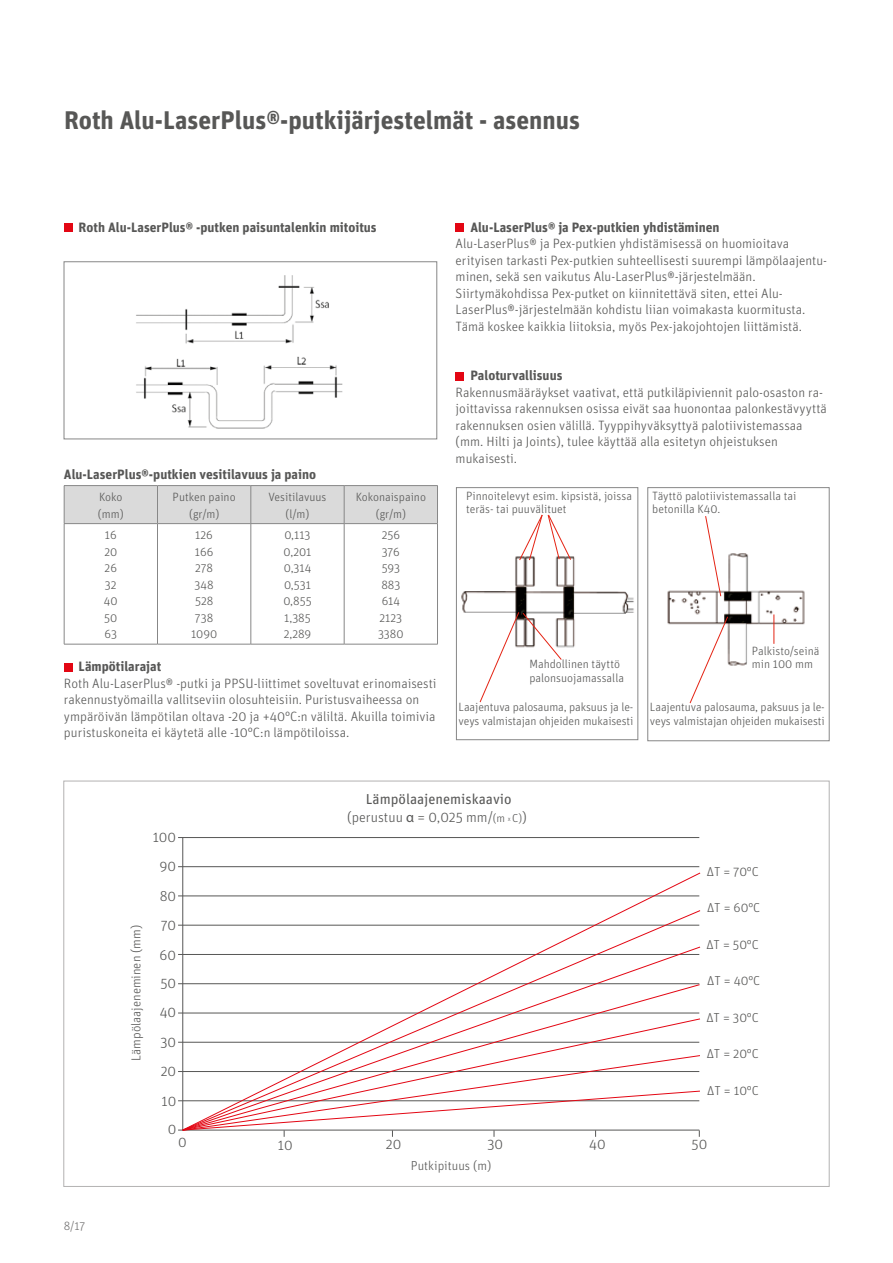
<style>
.page{position:relative;width:893px;height:1263px;background:#fff}
.page>*{position:absolute;margin:0;border:0;box-sizing:border-box;transform-origin:0 0}
.t1{font:700 25.5px "Unit OT";color:#575756}
.t2{font:14.4px/17.2px "Unit OT";color:#575756;text-align:center}
.t3{font:300 14.4px "Unit OT";color:#575756}
.t4{font:300 13.5px/16.5px "Unit OT";color:#575756}
.t5{font:700 13.5px "Unit OT";color:#575756}
.t6{font:300 12.9px "Unit OT";color:#575756}
.t7{font:300 12px/16.5px "Unit OT";color:#575756}
.t8{font:300 12px "Unit OT";color:#706f6f}
.s1{font-weight:300}
.s2{font-family:"Myriad Pro";font-style:italic}
.s3{font-weight:300;font-size:11.55px}
.s4{font-weight:300;font-size:6.75px}
</style>
<div class="page">
<div style="left:64px;top:223px;width:8px;height:9px;background:#e30613"></div>
<div style="left:65px;top:486px;width:372px;height:37px;background:#dadada"></div>
<hr style="left:64px;top:485px;width:93px;height:1px;background:#878787">
<hr style="left:64px;top:486px;width:1px;height:37px;background:#878787">
<hr style="left:157px;top:485px;width:94px;height:1px;background:#878787">
<hr style="left:157px;top:486px;width:1px;height:37px;background:#878787">
<hr style="left:251px;top:485px;width:93px;height:1px;background:#878787">
<hr style="left:251px;top:486px;width:1px;height:37px;background:#878787">
<hr style="left:344px;top:485px;width:94px;height:1px;background:#878787">
<hr style="left:344px;top:486px;width:1px;height:37px;background:#878787">
<hr style="left:437px;top:486px;width:1px;height:37px;background:#878787">
<hr style="left:64px;top:523px;width:93px;height:1px;background:#878787">
<hr style="left:64px;top:524px;width:1px;height:120px;background:#878787">
<hr style="left:157px;top:523px;width:94px;height:1px;background:#878787">
<hr style="left:157px;top:524px;width:1px;height:120px;background:#878787">
<hr style="left:251px;top:523px;width:93px;height:1px;background:#878787">
<hr style="left:251px;top:524px;width:1px;height:120px;background:#878787">
<hr style="left:344px;top:523px;width:94px;height:1px;background:#878787">
<hr style="left:344px;top:524px;width:1px;height:120px;background:#878787">
<hr style="left:437px;top:524px;width:1px;height:120px;background:#878787">
<hr style="left:64px;top:644px;width:93px;height:1px;background:#878787">
<hr style="left:157px;top:644px;width:94px;height:1px;background:#878787">
<hr style="left:251px;top:644px;width:93px;height:1px;background:#878787">
<hr style="left:344px;top:644px;width:94px;height:1px;background:#878787">
<div style="left:64px;top:663px;width:8px;height:8px;background:#e30613"></div>
<div style="left:456px;top:223px;width:8px;height:9px;background:#e30613"></div>
<div style="left:456px;top:372px;width:8px;height:8px;background:#e30613"></div>
<img style="left:136px;top:275px;width:207px;height:154px">
<div style="left:64px;top:261px;width:373px;height:178px;border:1px solid #878787"></div>
<hr style="left:182px;top:837px;width:1px;height:293px;background:#575756">
<hr style="left:178px;top:1130px;width:521px;height:1px;background:#575756">
<hr style="left:178px;top:837px;width:521px;height:1px;background:#575756">
<hr style="left:178px;top:866px;width:521px;height:1px;background:#575756">
<hr style="left:178px;top:896px;width:521px;height:1px;background:#575756">
<hr style="left:178px;top:925px;width:521px;height:1px;background:#575756">
<hr style="left:178px;top:954px;width:521px;height:1px;background:#575756">
<hr style="left:178px;top:983px;width:521px;height:1px;background:#575756">
<hr style="left:178px;top:1013px;width:521px;height:1px;background:#575756">
<hr style="left:178px;top:1042px;width:521px;height:1px;background:#575756">
<hr style="left:178px;top:1071px;width:521px;height:1px;background:#575756">
<hr style="left:178px;top:1100px;width:521px;height:1px;background:#575756">
<svg style="left:182px;top:872px;width:519px;height:38px"></svg>
<svg style="left:182px;top:910px;width:519px;height:36px"></svg>
<svg style="left:182px;top:946px;width:519px;height:38px"></svg>
<svg style="left:182px;top:984px;width:518px;height:34px"></svg>
<svg style="left:182px;top:1018px;width:518px;height:37px"></svg>
<svg style="left:182px;top:1055px;width:518px;height:82px"></svg>
<img style="left:461px;top:556px;width:173px;height:92px">
<div style="left:456px;top:487px;width:182px;height:253px;border:1px solid #878787"></div>
<img style="left:667px;top:553px;width:138px;height:113px">
<div style="left:647px;top:487px;width:182px;height:254px;border:1px solid #878787"></div>
<svg style="left:519px;top:514px;width:53px;height:47px"></svg>
<svg style="left:689px;top:616px;width:40px;height:88px"></svg>
<svg style="left:479px;top:611px;width:83px;height:92px"></svg>
<svg style="left:705px;top:516px;width:17px;height:81px"></svg>
<hr style="left:773px;top:614px;width:1px;height:30px;background:#e42313">
<h1 class="t1" style="left:64px;top:103px;width:517px">Roth Alu-LaserPlus®-putkijärjestelmät - asennus</h1>
<p class="t5" style="left:79px;top:218px;width:300px">Roth Alu-LaserPlus® -putken paisuntalenkin mitoitus</p>
<p class="t5" style="left:64px;top:466px;width:254px">Alu-LaserPlus®-putkien vesitilavuus ja paino</p>
<p class="t7" style="left:98px;top:489px;width:27px">Koko (mm)</p>
<p class="t7" style="left:173px;top:489px;width:65px;text-align:center">Putken paino (gr/m)</p>
<p class="t7" style="left:268px;top:489px;width:60px;text-align:center">Vesitilavuus (l/m)</p>
<p class="t7" style="left:356px;top:489px;width:72px;text-align:center">Kokonaispaino (gr/m)</p>
<p class="t7" style="left:104px;top:527px;width:15px;text-align:justify">16<br>20<br>26<br>32<br>40<br>50<br>63</p>
<p class="t7" style="left:191px;top:527px;width:28px;text-align:center">126<br>166<br>278<br>348<br>528<br>738<br>1090</p>
<p class="t7" style="left:283px;top:527px;width:30px;text-align:justify">0,113<br>0,201<br>0,314<br>0,531<br>0,855<br>1,385<br>2,289</p>
<p class="t7" style="left:378px;top:527px;width:27px;text-align:center">256<br>376<br>593<br>883<br>614<br>2123<br>3380</p>
<p class="t5" style="left:79px;top:658px;width:84px">Lämpötilarajat</p>
<p class="t4" style="left:64px;top:675px;width:374px">Roth Alu-LaserPlus® -putki ja PPSU-liittimet soveltuvat erinomaisesti rakennustyömailla vallitseviin olosuhteisiin. Puristusvaiheessa on ympäröivän lämpötilan oltava -20 ja +40°C:n väliltä. Akuilla toimivia puristuskoneita ei käytetä alle -10°C:n lämpötiloissa.</p>
<p class="t5" style="left:470px;top:218px;width:251px">Alu-LaserPlus® ja Pex-putkien yhdistäminen</p>
<p class="t4" style="left:456px;top:235px;width:373px">Alu-LaserPlus® ja Pex-putkien yhdistämisessä on huomioitava erityisen tarkasti Pex-putkien suhteellisesti suurempi lämpölaajentu&shy;minen, sekä sen vaikutus Alu-LaserPlus®-järjestelmään.<br>Siirtymäkohdissa Pex-putket on kiinnitettävä siten, ettei Alu-LaserPlus®-järjestelmään kohdistu liian voimakasta kuormitusta.<br>Tämä koskee kaikkia liitoksia, myös Pex-jakojohtojen liittämistä.</p>
<p class="t5" style="left:470px;top:367px;width:94px">Paloturvallisuus</p>
<p class="t4" style="left:456px;top:384px;width:373px">Rakennusmääräykset vaativat, että putkiläpiviennit palo-osaston ra&shy;joittavissa rakennuksen osissa eivät saa huonontaa palonkestävyyttä rakennuksen osien välillä. Tyyppihyväksyttyä palotiivistemassaa (mm. Hilti ja Joints), tulee käyttää alla esitetyn ohjeistuksen mukaisesti.</p>
<p class="t7" style="left:466px;top:489px;width:167px;line-height:13.5px">Pinnoitelevyt esim. kipsistä, joissa teräs- tai puuvälituet</p>
<p class="t7" style="left:652px;top:489px;width:146px;line-height:13.5px">Täyttö palotiivistemassalla tai betonilla K40.</p>
<p class="t7" style="left:529px;top:657px;width:96px;line-height:13.5px">Mahdollinen täyttö palonsuojamassalla</p>
<p class="t7" style="left:752px;top:644px;width:69px;line-height:13.5px">Palkisto/seinä min 100 mm</p>
<p class="t7" style="left:459px;top:700px;width:176px;line-height:13.5px">Laajentuva palosauma, paksuus ja le&shy;veys valmistajan ohjeiden mukaisesti</p>
<p class="t7" style="left:650px;top:700px;width:176px;line-height:13.5px">Laajentuva palosauma, paksuus ja le&shy;veys valmistajan ohjeiden mukaisesti</p>
<p class="t8" style="left:64px;top:1219px;width:23px">8/17</p>
<p class="t6" style="left:128px;top:1061px;width:137px;rotate:-90deg">Lämpölaajeneminen (mm)</p>
<p class="t3" style="left:153px;top:828px;width:25px">100</p>
<p class="t3" style="left:160px;top:858px;width:18px">90</p>
<p class="t3" style="left:160px;top:887px;width:18px">80</p>
<p class="t3" style="left:161px;top:917px;width:17px">70</p>
<p class="t3" style="left:160px;top:946px;width:18px">60</p>
<p class="t3" style="left:160px;top:974px;width:17px">50</p>
<p class="t3" style="left:160px;top:1004px;width:18px">40</p>
<p class="t3" style="left:160px;top:1033px;width:17px">30</p>
<p class="t3" style="left:161px;top:1062px;width:17px">20</p>
<p class="t3" style="left:161px;top:1092px;width:16px">10</p>
<p class="t3" style="left:168px;top:1120px;width:10px">0</p>
<p class="t2" style="left:347px;top:790px;width:181px">Lämpölaajenemiskaavio <span class="s1">(perustuu</span> <span class="s2">α</span> <span class="s1">= 0,025 mm/</span><span class="s3">(m</span> <span class="s4">x</span> <span class="s3">C)</span><span class="s1">)</span></p>
<p class="t6" style="left:707px;top:864px;width:54px">ΔT = 70°C</p>
<p class="t6" style="left:707px;top:900px;width:55px">ΔT = 60°C</p>
<p class="t6" style="left:706px;top:937px;width:54px">ΔT = 50°C</p>
<p class="t6" style="left:707px;top:973px;width:54px">ΔT = 40°C</p>
<p class="t6" style="left:706px;top:1010px;width:54px">ΔT = 30°C</p>
<p class="t6" style="left:707px;top:1046px;width:54px">ΔT = 20°C</p>
<p class="t6" style="left:707px;top:1082px;width:53px">ΔT = 10°C</p>
<p class="t3" style="left:178px;top:1134px;width:10px">0</p>
<p class="t3" style="left:278px;top:1136px;width:16px">10</p>
<p class="t3" style="left:386px;top:1136px;width:17px">20</p>
<p class="t3" style="left:487px;top:1136px;width:17px">30</p>
<p class="t3" style="left:589px;top:1136px;width:18px">40</p>
<p class="t3" style="left:691px;top:1136px;width:17px">50</p>
<p class="t6" style="left:411px;top:1158px;width:82px">Putkipituus (m)</p>
</div>
